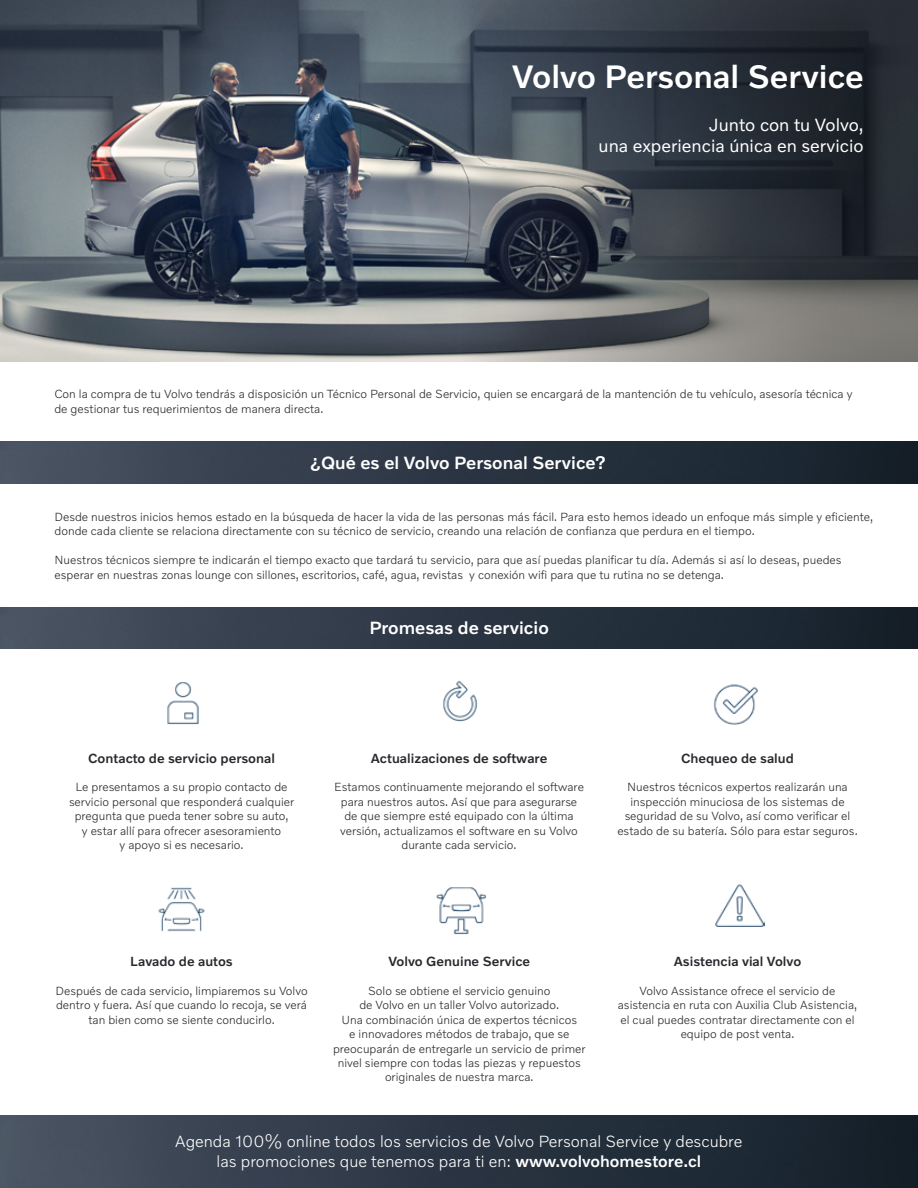
<style>
.page{position:relative;width:918px;height:1188px;background:#fff}
.page>*{position:absolute;margin:0;border:0;box-sizing:border-box;transform-origin:0 0}
.t1{font:500 33px "Volvo Novum";color:#fff}
.t2{font:500 18px "Volvo Novum";color:#fff}
.t3{font:18px/21.6px "Volvo Novum";color:#fff;text-align:right}
.t4{font:300 16.5px/19.8px "Volvo Novum";color:#fff;text-align:center}
.t5{font:500 13.5px "Volvo Novum";color:#29282d}
.t6{font:300 12px/14.4px "Volvo Novum";color:#29282d;text-align:center}
.s1{font-weight:500}
</style>
<div class="page">
<img style="left:158px;top:887px;width:47px;height:45px">
<img style="left:443px;top:680px;width:34px;height:41px">
<img style="left:0;top:442px;width:918px;height:42px">
<img style="left:0;top:0;width:459px;height:361px">
<svg style="left:459px;top:0;width:459px;height:361px;background:#43484f"></svg>
<img style="left:167px;top:682px;width:32px;height:43px">
<img style="left:714px;top:684px;width:44px;height:41px">
<img style="left:436px;top:887px;width:51px;height:47px">
<img style="left:715px;top:884px;width:49px;height:42px">
<img style="left:0;top:607px;width:918px;height:42px">
<img style="left:0;top:1115px;width:918px;height:73px">
<h1 class="t1" style="left:512px;top:56px;width:353px">Volvo Personal Service</h1>
<h2 class="t3" style="left:599px;top:113px;width:267px">Junto con tu Volvo,<br>una experiencia única en servicio</h2>
<p class="t6" style="left:54px;top:386px;width:800px;text-align:left">Con la compra de tu Volvo tendrás a disposición un Técnico Personal de Servicio, quien se encargará de la mantención de tu vehículo, asesoría técnica y de gestionar tus requerimientos de manera directa.</p>
<h2 class="t2" style="left:310px;top:451px;width:298px">¿Qué es el Volvo Personal Service?</h2>
<p class="t6" style="left:55px;top:509px;width:820px;text-align:left">Desde nuestros inicios hemos estado en la búsqueda de hacer la vida de las personas más fácil. Para esto hemos ideado un enfoque más simple y eficiente, donde cada cliente se relaciona directamente con su técnico de servicio, creando una relación de confianza que perdura en el tiempo.</p>
<p class="t6" style="left:55px;top:553px;width:789px;text-align:left">Nuestros técnicos siempre te indicarán el tiempo exacto que tardará tu servicio, para que así puedas planificar tu día. Además si así lo deseas, puedes esperar en nuestras zonas lounge con sillones, escritorios, café, agua, revistas y conexión wifi para que tu rutina no se detenga.</p>
<h2 class="t2" style="left:369px;top:617px;width:181px">Promesas de servicio</h2>
<p class="t5" style="left:88px;top:749px;width:188px">Contacto de servicio personal</p>
<p class="t6" style="left:69px;top:780px;width:227px">Le presentamos a su propio contacto de servicio personal que responderá cualquier pregunta que pueda tener sobre su auto,<br>y estar allí para ofrecer asesoramiento<br>y apoyo si es necesario.</p>
<p class="t5" style="left:371px;top:749px;width:178px">Actualizaciones de software</p>
<p class="t6" style="left:334px;top:780px;width:251px">Estamos continuamente mejorando el software para nuestros autos. Así que para asegurarse de que siempre esté equipado con la última versión, actualizamos el software en su Volvo durante cada servicio.</p>
<p class="t5" style="left:681px;top:749px;width:114px">Chequeo de salud</p>
<p class="t6" style="left:617px;top:780px;width:242px">Nuestros técnicos expertos realizarán una inspección minuciosa de los sistemas de seguridad de su Volvo, así como verificar el estado de su batería. Sólo para estar seguros.</p>
<p class="t5" style="left:130px;top:953px;width:104px">Lavado de autos</p>
<p class="t6" style="left:55px;top:983px;width:254px">Después de cada servicio, limpiaremos su Volvo dentro y fuera. Así que cuando lo recoja, se verá tan bien como se siente conducirlo.</p>
<p class="t5" style="left:388px;top:953px;width:143px">Volvo Genuine Service</p>
<p class="t6" style="left:333px;top:983px;width:254px">Solo se obtiene el servicio genuino<br>de Volvo en un taller Volvo autorizado.<br>Una combinación única de expertos técnicos<br>e innovadores métodos de trabajo, que se preocuparán de entregarle un servicio de primer nivel siempre con todas las piezas y repuestos originales de nuestra marca.</p>
<p class="t5" style="left:674px;top:953px;width:129px">Asistencia vial Volvo</p>
<p class="t6" style="left:618px;top:983px;width:241px">Volvo Assistance ofrece el servicio de asistencia en ruta con Auxilia Club Asistencia, el cual puedes contratar directamente con el equipo de post venta.</p>
<h3 class="t4" style="left:175px;top:1131px;width:569px">Agenda 100% online todos los servicios de Volvo Personal Service y descubre las promociones que tenemos para ti en: <span class="s1">www.volvohomestore.cl</span></h3>
</div>
